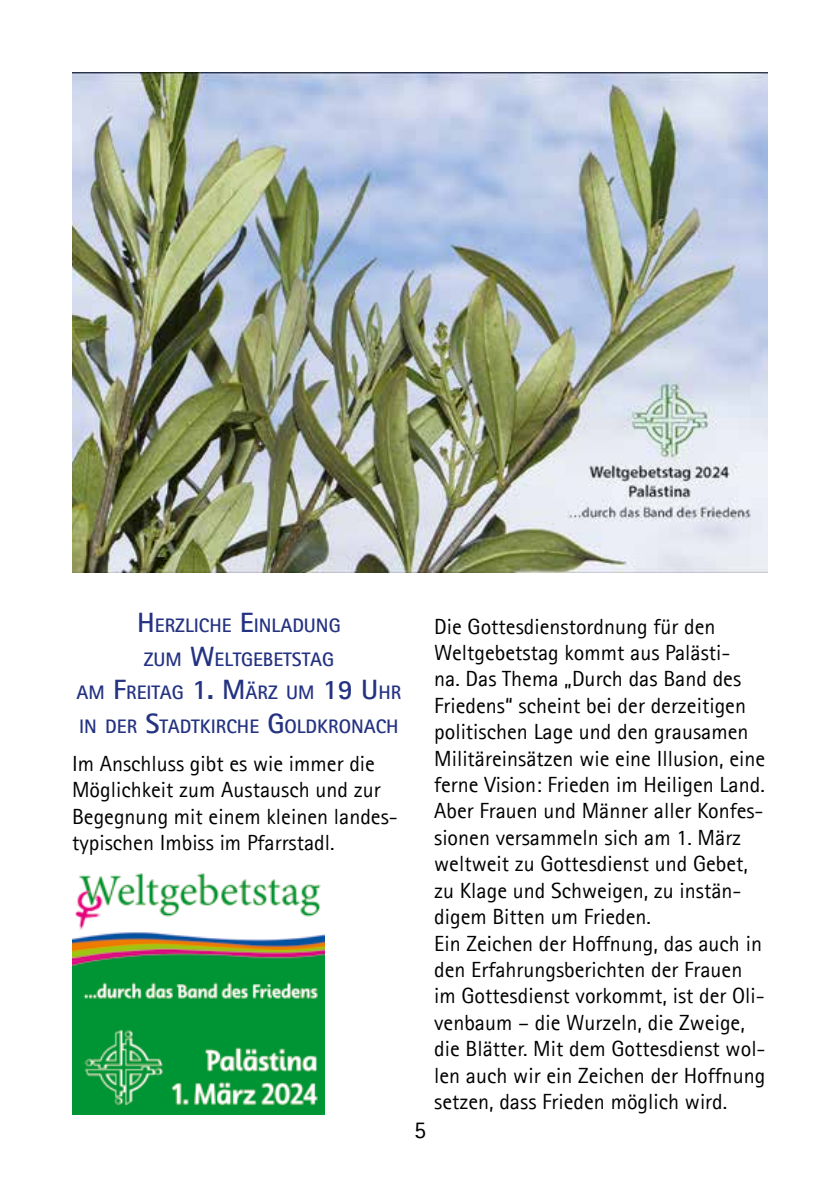
<style>
.page{position:relative;width:840px;height:1191px;background:#fff}
.page>*{position:absolute;margin:0;border:0;box-sizing:border-box;transform-origin:0 0}
.t1{font:24px "Agfa Rotis Sans Serif";color:#000}
.t2{font:22px/26.4px "Agfa Rotis Sans Serif";color:#000}
.t3{font:700 19.6px/33.6px "Agfa Rotis Sans Serif";color:#243282;text-align:center}
.s1{font-size:28px}
</style>
<div class="page">
<img style="left:72px;top:72px;width:695px;height:501px">
<img style="left:72px;top:873px;width:252px;height:241px">
<p class="t3" style="left:76px;top:608px;width:326px"><span class="s1">H</span> ERZLICHE <span class="s1">E</span>I NLADUNG<br>ZUM <span class="s1">W</span>ELTGEBETSTAG<br>AM <span class="s1">F</span>REITAG <span class="s1">1. M</span>ÄRZ UM <span class="s1">19 U</span> HR<br>I N DER <span class="s1">S</span>TADTKI RCHE <span class="s1">G</span>OLDKRONACH</p>
<p class="t2" style="left:72px;top:750px;width:327px">Im Anschluss gibt es wie immer die Möglichkeit zum Austausch und zur Begegnung mit einem kleinen landes&shy;typischen Imbiss im Pfarrstadl.</p>
<p class="t1" style="left:414px;top:1115px;width:13px">5</p>
<p class="t2" style="left:434px;top:613px;width:333px">Die Gottesdienstordnung für den Weltgebetstag kommt aus Palästi-<br>na. Das Thema „Durch das Band des Friedens“ scheint bei der derzeitigen politischen Lage und den grausamen Militäreinsätzen wie eine Illusion, eine ferne Vision: Frieden im Heiligen Land.<br>Aber Frauen und Männer aller Konfes&shy;sionen versammeln sich am 1. März weltweit zu Gottesdienst und Gebet, zu Klage und Schweigen, zu instän&shy;digem Bitten um Frieden.<br>Ein Zeichen der Hoffnung, das auch in den Erfahrungsberichten der Frauen im Gottesdienst vorkommt, ist der Oli&shy;venbaum – die Wurzeln, die Zweige, die Blätter. Mit dem Gottesdienst wol&shy;len auch wir ein Zeichen der Hoffnung setzen, dass Frieden möglich wird.</p>
</div>
